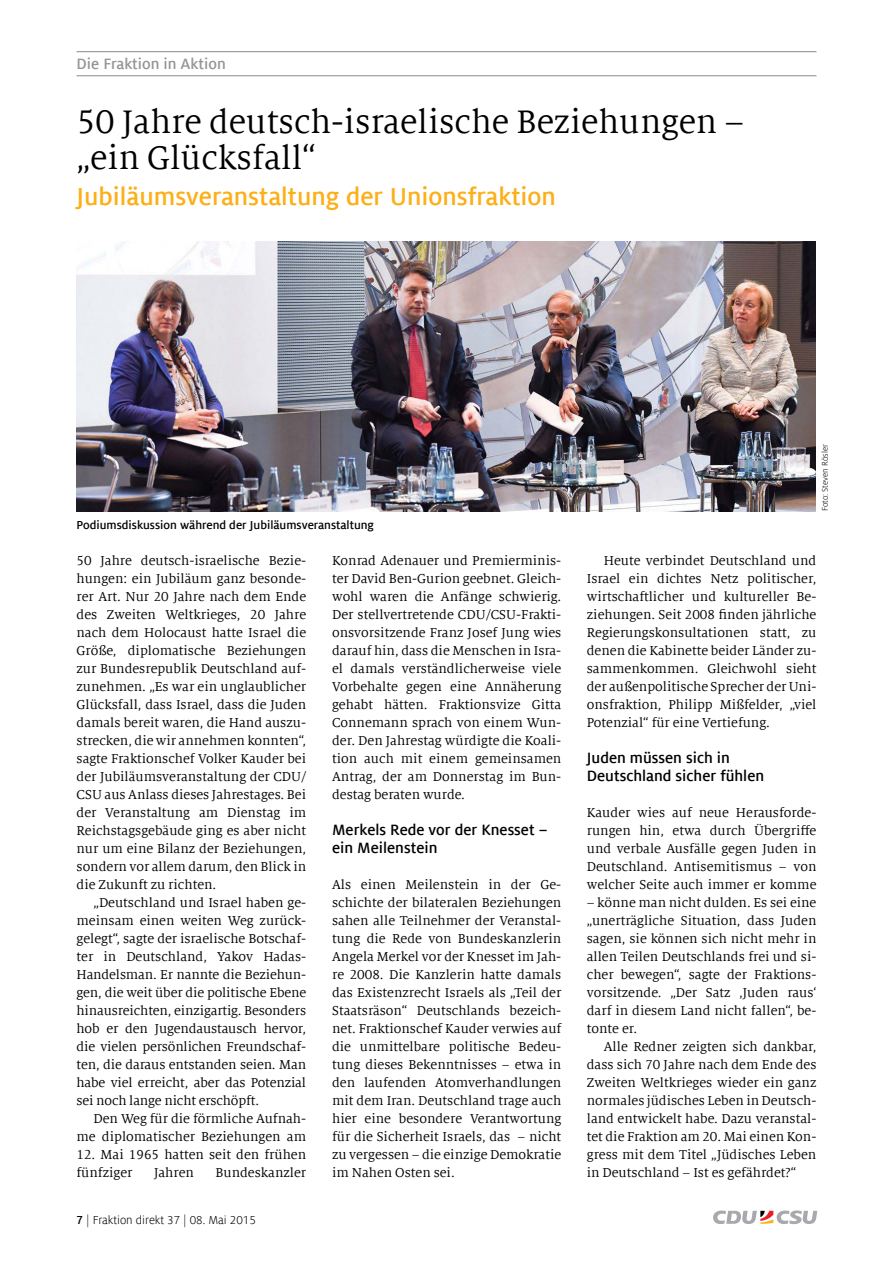
<style>
.page{position:relative;width:893px;height:1263px;background:#fff}
.page>*{position:absolute;margin:0;border:0;box-sizing:border-box;transform-origin:0 0}
.t1{font:36px/36px "Milo Serif Offc";color:#000}
.t2{font:700 27px "Milo Sans Offc";color:#fcaf17}
.t3{font:700 16.5px/18px "Milo Sans Offc";color:#000}
.t4{font:700 16.5px "Milo Sans Offc";color:#939598}
.t5{font:14.25px/18px "Milo Serif Offc";color:#000;text-align:justify}
.t6{font:700 12.75px "Milo Sans Offc";color:#000}
.t7{font:12.75px "Milo Sans Offc";color:#000}
.t8{font:9px "Milo Sans Offc";color:#000}
.s1{font-weight:700}
</style>
<div class="page">
<svg style="left:713px;top:1210px;width:104px;height:14px"></svg>
<hr style="left:77px;top:51px;width:739px;height:1px;background:#939598">
<hr style="left:77px;top:75px;width:739px;height:1px;background:#939598">
<img style="left:77px;top:241px;width:738px;height:270px">
<p class="t4" style="left:77px;top:55px;width:151px">Die Fraktion in Aktion</p>
<h1 class="t1" style="left:77px;top:105px;width:669px">50 Jahre deutsch-israelische Beziehungen – „ein Glücksfall“</h1>
<h2 class="t2" style="left:77px;top:182px;width:481px">Jubiläumsveranstaltung der Unionsfraktion</h2>
<p class="t6" style="left:77px;top:518px;width:299px">Podiumsdiskussion während der Jubiläumsveranstaltung</p>
<p class="t8" style="left:820px;top:511px;width:69px;rotate:-90deg">Foto: Steven Rösler</p>
<p class="t5" style="left:77px;top:552px;width:231px">50 Jahre deutsch-israelische Bezie&shy;hungen: ein Jubiläum ganz besonde&shy;rer Art. Nur 20 Jahre nach dem Ende des Zweiten Weltkrieges, 20 Jahre nach dem Holocaust hatte Israel die Größe, diplomatische Beziehungen zur Bundesrepublik Deutschland auf&shy;zunehmen. „Es war ein unglaublicher Glücksfall, dass Israel, dass die Juden damals bereit waren, die Hand auszu&shy;strecken, die wir annehmen konnten“, sagte Fraktionschef Volker Kauder bei der Jubiläumsveranstaltung der CDU/ CSU aus Anlass dieses Jahrestages. Bei der Veranstaltung am Dienstag im Reichstagsgebäude ging es aber nicht nur um eine Bilanz der Beziehungen, sondern vor allem darum, den Blick in die Zukunft zu richten.</p>
<p class="t5" style="left:77px;top:894px;width:231px;text-indent:17px">„Deutschland und Israel haben ge&shy;meinsam einen weiten Weg zurück&shy;gelegt“, sagte der israelische Botschaf&shy;ter in Deutschland, Yakov Hadas-Handelsman. Er nannte die Beziehun&shy;gen, die weit über die politische Ebene hinausreichten, einzigartig. Besonders hob er den Jugendaustausch hervor, die vielen persönlichen Freundschaf&shy;ten, die daraus entstanden seien. Man habe viel erreicht, aber das Potenzial sei noch lange nicht erschöpft.</p>
<p class="t5" style="left:77px;top:1110px;width:231px;text-align:right">Den Weg für die förmliche Aufnah&shy;me diplomatischer Beziehungen am</p>
<p class="t5" style="left:77px;top:1146px;width:231px">12. Mai 1965 hatten seit den frühen fünfziger</p>
<p class="t5" style="left:154px;top:1164px;width:41px">Jahren</p>
<p class="t5" style="left:216px;top:1164px;width:92px">Bundeskanzler</p>
<p class="t7" style="left:77px;top:1213px;width:181px"><span class="s1">7</span> | Fraktion direkt 37 | 08. Mai 2015</p>
<p class="t5" style="left:332px;top:552px;width:231px">Konrad Adenauer und Premierminis&shy;ter David Ben-Gurion geebnet. Gleich&shy;wohl waren die Anfänge schwierig.<br>Der stellvertretende CDU/CSU-Frakti&shy;onsvorsitzende Franz Josef Jung wies darauf hin, dass die Menschen in Isra&shy;el damals verständlicherweise viele Vorbehalte gegen eine Annäherung gehabt hätten. Fraktionsvize Gitta Connemann sprach von einem Wun&shy;der. Den Jahrestag würdigte die Koali&shy;tion auch mit einem gemeinsamen Antrag, der am Donnerstag im Bun&shy;destag beraten wurde.</p>
<p class="t3" style="left:332px;top:821px;width:217px">Merkels Rede vor der Knesset – ein Meilenstein</p>
<p class="t5" style="left:332px;top:876px;width:231px">Als einen Meilenstein in der Ge&shy;schichte der bilateralen Beziehungen sahen alle Teilnehmer der Veranstal&shy;tung die Rede von Bundeskanzlerin Angela Merkel vor der Knesset im Jah&shy;re 2008. Die Kanzlerin hatte damals das Existenzrecht Israels als „Teil der Staatsräson“ Deutschlands bezeich&shy;net. Fraktionschef Kauder verwies auf die unmittelbare politische Bedeu&shy;tung dieses Bekenntnisses – etwa in den laufenden Atomverhandlungen mit dem Iran. Deutschland trage auch hier eine besondere Verantwortung für die Sicherheit Israels, das – nicht zu vergessen – die einzige Demokratie im Nahen Osten sei.</p>
<p class="t5" style="left:587px;top:552px;width:231px;text-indent:17px">Heute verbindet Deutschland und Israel ein dichtes Netz politischer, wirtschaftlicher und kultureller Be&shy;ziehungen. Seit 2008 finden jährliche Regierungskonsultationen statt, zu denen die Kabinette beider Länder zu&shy;sammenkommen. Gleichwohl sieht der außenpolitische Sprecher der Uni&shy;onsfraktion, Philipp Mißfelder, „viel Potenzial“ für eine Vertiefung.</p>
<p class="t3" style="left:587px;top:749px;width:179px">Juden müssen sich in<br>Deutschland sicher fühlen</p>
<p class="t5" style="left:587px;top:804px;width:231px">Kauder wies auf neue Herausforde&shy;rungen hin, etwa durch Übergriffe und verbale Ausfälle gegen Juden in Deutschland. Antisemitismus – von welcher Seite auch immer er komme</p>
<p class="t5" style="left:587px;top:894px;width:231px">– könne man nicht dulden. Es sei eine „unerträgliche Situation, dass Juden sagen, sie können sich nicht mehr in allen Teilen Deutschlands frei und si&shy;cher bewegen“, sagte der Fraktions&shy;vorsitzende. „Der Satz ‚Juden raus‘ darf in diesem Land nicht fallen“, be&shy;tonte er.</p>
<p class="t5" style="left:587px;top:1038px;width:231px;text-indent:17px">Alle Redner zeigten sich dankbar, dass sich 70 Jahre nach dem Ende des Zweiten Weltkrieges wieder ein ganz normales jüdisches Leben in Deutsch&shy;land entwickelt habe. Dazu veranstal&shy;tet die Fraktion am 20. Mai einen Kon&shy;gress mit dem Titel „Jüdisches Leben in Deutschland – Ist es gefährdet?“</p>
</div>
